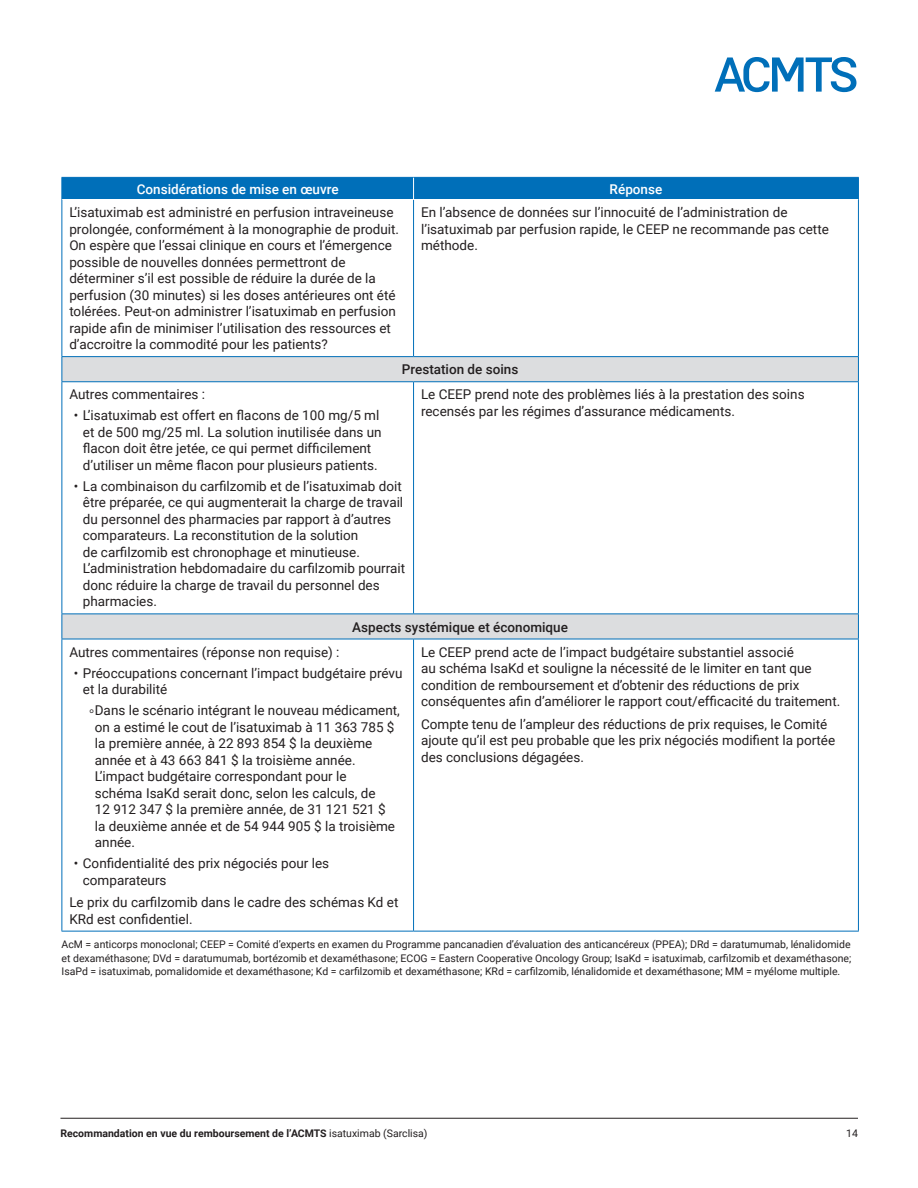
<style>
.page{position:relative;width:918px;height:1188px;background:#fff}
.page>*{position:absolute;margin:0;border:0;box-sizing:border-box;transform-origin:0 0}
.t1{font:13.5px/16.5px "Roboto";color:#231f20}
.t2{font:500 13.5px "Roboto";color:#231f20}
.t3{font:500 13.5px "Roboto";color:#fff}
.t4{font:10.5px/13.5px "Roboto";color:#231f20;text-align:justify}
.t5{font:700 10.5px "Roboto";color:#231f20}
.s1{font-weight:400}
</style>
<div class="page">
<svg style="left:715px;top:57px;width:141px;height:35px"></svg>
<hr style="left:60px;top:1118px;width:798px;height:1px;background:#231f20">
<svg style="left:63px;top:357px;width:795px;height:282px"></svg>
<hr style="left:62px;top:200px;width:1px;height:156px;background:#006fb9">
<hr style="left:413px;top:200px;width:1px;height:156px;background:#006fb9">
<hr style="left:858px;top:200px;width:1px;height:156px;background:#006fb9">
<hr style="left:62px;top:382px;width:1px;height:232px;background:#006fb9">
<hr style="left:413px;top:382px;width:1px;height:232px;background:#006fb9">
<hr style="left:858px;top:382px;width:1px;height:232px;background:#006fb9">
<hr style="left:62px;top:639px;width:1px;height:292px;background:#006fb9">
<hr style="left:413px;top:639px;width:1px;height:292px;background:#006fb9">
<hr style="left:858px;top:639px;width:1px;height:292px;background:#006fb9">
<hr style="left:62px;top:931px;width:352px;height:1px;background:#006fb9">
<hr style="left:414px;top:931px;width:445px;height:1px;background:#006fb9">
<div style="left:62px;top:177px;width:797px;height:23px;background:#006fb9"></div>
<hr style="left:414px;top:199px;width:444px;height:1px;background:#fff">
<hr style="left:62px;top:356px;width:352px;height:1px;background:#006fb9">
<svg style="left:62px;top:357px;width:1px;height:24px"></svg>
<hr style="left:414px;top:356px;width:445px;height:1px;background:#006fb9">
<svg style="left:858px;top:357px;width:1px;height:24px"></svg>
<hr style="left:62px;top:381px;width:352px;height:1px;background:#006fb9">
<hr style="left:414px;top:381px;width:445px;height:1px;background:#006fb9">
<hr style="left:62px;top:614px;width:352px;height:1px;background:#006fb9">
<svg style="left:62px;top:614px;width:1px;height:25px"></svg>
<hr style="left:414px;top:614px;width:445px;height:1px;background:#006fb9">
<svg style="left:858px;top:614px;width:1px;height:25px"></svg>
<hr style="left:62px;top:639px;width:352px;height:1px;background:#006fb9">
<hr style="left:414px;top:639px;width:445px;height:1px;background:#006fb9">
<p class="t3" style="left:137px;top:179px;width:203px">Considérations de mise en œuvre</p>
<p class="t3" style="left:610px;top:179px;width:54px">Réponse</p>
<p class="t1" style="left:69px;top:204px;width:331px">L’isatuximab est administré en perfusion intraveineuse prolongée, conformément à la monographie de produit.<br>On espère que l’essai clinique en cours et l’émergence possible de nouvelles données permettront de déterminer s’il est possible de réduire la durée de la perfusion (30 minutes) si les doses antérieures ont été tolérées. Peut-on administrer l’isatuximab en perfusion rapide afin de minimiser l’utilisation des ressources et d’accroitre la commodité pour les patients?</p>
<p class="t1" style="left:421px;top:204px;width:409px">En l’absence de données sur l’innocuité de l’administration de l’isatuximab par perfusion rapide, le CEEP ne recommande pas cette méthode.</p>
<p class="t2" style="left:402px;top:360px;width:118px">Prestation de soins</p>
<p class="t1" style="left:69px;top:386px;width:137px">Autres commentaires :</p>
<p class="t1" style="left:83px;top:407px;width:300px;text-indent:-9px">• L’isatuximab est offert en flacons de 100 mg/5 ml et de 500 mg/25 ml. La solution inutilisée dans un flacon doit être jetée, ce qui permet difficilement d’utiliser un même flacon pour plusieurs patients.</p>
<p class="t1" style="left:83px;top:477px;width:324px;text-indent:-9px">• La combinaison du carfilzomib et de l’isatuximab doit être préparée, ce qui augmenterait la charge de travail du personnel des pharmacies par rapport à d’autres comparateurs. La reconstitution de la solution<br>de carfilzomib est chronophage et minutieuse.<br>L’administration hebdomadaire du carfilzomib pourrait donc réduire la charge de travail du personnel des pharmacies.</p>
<p class="t1" style="left:421px;top:386px;width:385px">Le CEEP prend note des problèmes liés à la prestation des soins recensés par les régimes d’assurance médicaments.</p>
<p class="t2" style="left:352px;top:617px;width:217px">Aspects systémique et économique</p>
<p class="t1" style="left:69px;top:643px;width:272px">Autres commentaires (réponse non requise) :</p>
<p class="t1" style="left:83px;top:664px;width:321px;text-indent:-9px">• Préoccupations concernant l’impact budgétaire prévu et la durabilité</p>
<p class="t1" style="left:95px;top:702px;width:307px">Dans le scénario intégrant le nouveau médicament, on a estimé le cout de l’isatuximab à 11 363 785 $ la première année, à 22 893 854 $ la deuxième année et à 43 663 841 $ la troisième année.<br>L’impact budgétaire correspondant pour le<br>schéma IsaKd serait donc, selon les calculs, de<br>12 912 347 $ la première année, de 31 121 521 $<br>la deuxième année et de 54 944 905 $ la troisième année.</p>
<p class="t1" style="left:83px;top:855px;width:248px;text-indent:-9px">• Confidentialité des prix négociés pour les comparateurs</p>
<p class="t1" style="left:69px;top:894px;width:331px">Le prix du carfilzomib dans le cadre des schémas Kd et<br>KRd est confidentiel.</p>
<p class="t1" style="left:421px;top:643px;width:421px">Le CEEP prend acte de l’impact budgétaire substantiel associé<br>au schéma IsaKd et souligne la nécessité de le limiter en tant que condition de remboursement et d’obtenir des réductions de prix conséquentes afin d’améliorer le rapport cout/efficacité du traitement.</p>
<p class="t1" style="left:421px;top:715px;width:416px">Compte tenu de l’ampleur des réductions de prix requises, le Comité ajoute qu’il est peu probable que les prix négociés modifient la portée des conclusions dégagées.</p>
<p class="t4" style="left:62px;top:937px;width:791px">AcM = anticorps monoclonal; CEEP = Comité d’experts en examen du Programme pancanadien d’évaluation des anticancéreux (PPEA); DRd = daratumumab, lénalidomide et dexaméthasone; DVd = daratumumab, bortézomib et dexaméthasone; ECOG = Eastern Cooperative Oncology Group; IsaKd = isatuximab, carfilzomib et dexaméthasone; IsaPd = isatuximab, pomalidomide et dexaméthasone; Kd = carfilzomib et dexaméthasone; KRd = carfilzomib, lénalidomide et dexaméthasone; MM = myélome multiple.</p>
<p class="t5" style="left:60px;top:1126px;width:369px">Recommandation en vue du remboursement de l’ACMTS <span class="s1">isatuximab (Sarclisa)</span></p>
<p class="t4" style="left:846px;top:1126px;width:13px">14</p>
</div>
